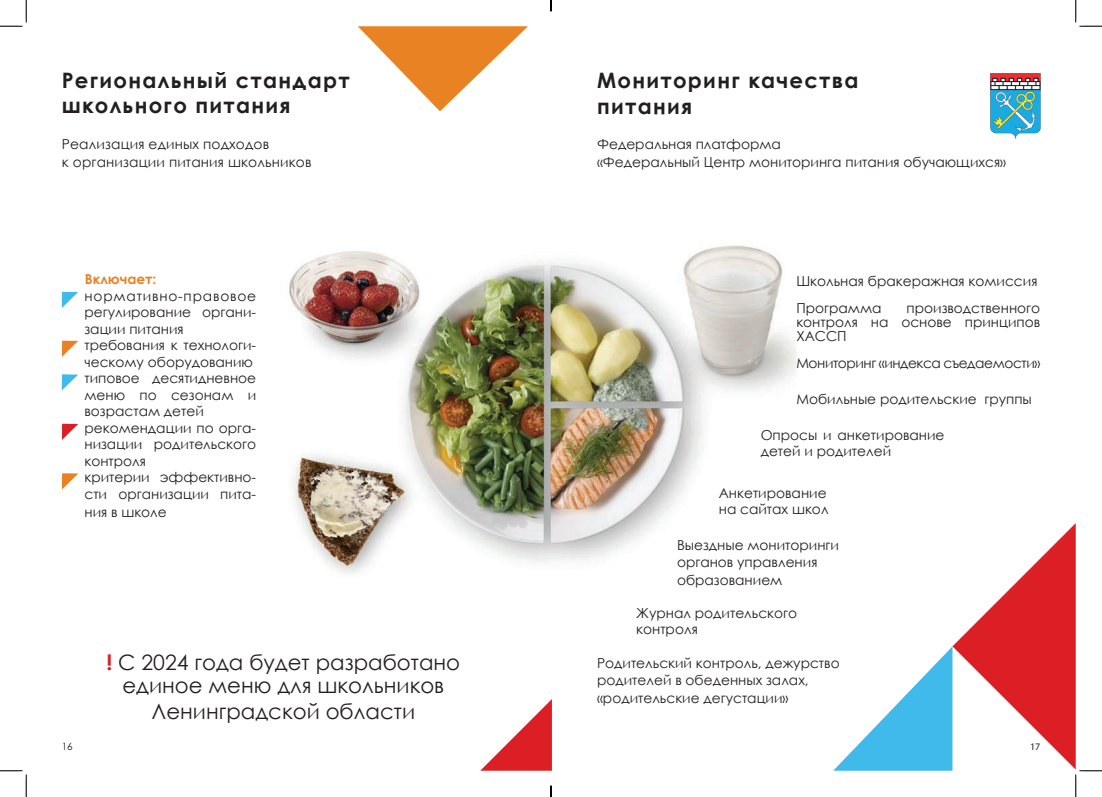
<style>
.page{position:relative;width:1102px;height:797px;background:#fff}
.page>*{position:absolute;margin:0;border:0;box-sizing:border-box;transform-origin:0 0}
.t1{font:21.25px/24.6px "Century Gothic";color:#231f20;text-align:center}
.t2{font:700 21.25px/25px "Century Gothic";letter-spacing:.06em;color:#231f20}
.t3{font:13.75px/16.5px "Century Gothic";color:#231f20}
.t4{font:13.75px "Century Gothic";letter-spacing:-.03em;color:#231f20}
.t5{font:700 13.75px "Century Gothic";color:#e98223}
.t6{font:10px "Century Gothic";color:#231f20}
.t7{font:10px "Myriad Pro";color:#231f20}
.s1{font-weight:700;color:#db1f25}
</style>
<div class="page">
<img style="left:990px;top:73px;width:50px;height:66px">
<img style="left:289px;top:245px;width:507px;height:330px">
<svg style="left:62px;top:424px;width:16px;height:16px"></svg>
<svg style="left:62px;top:374px;width:16px;height:16px"></svg>
<svg style="left:62px;top:473px;width:16px;height:16px"></svg>
<svg style="left:62px;top:292px;width:16px;height:16px"></svg>
<svg style="left:62px;top:341px;width:16px;height:16px"></svg>
<svg style="left:358px;top:26px;width:170px;height:85px"></svg>
<svg style="left:481px;top:699px;width:71px;height:71px"></svg>
<svg style="left:0;top:0;width:27px;height:27px"></svg>
<svg style="left:0;top:770px;width:27px;height:27px"></svg>
<svg style="left:1075px;top:0;width:26px;height:27px"></svg>
<svg style="left:833px;top:523px;width:268px;height:274px"></svg>
<svg style="left:550px;top:785px;width:1px;height:12px"></svg>
<h1 class="t2" style="left:62px;top:67px;width:289px">Региональный стандарт школьного питания</h1>
<p class="t3" style="left:62px;top:135px;width:251px;line-height:18px">Реализация единых подходов<br>к организации питания школьников</p>
<p class="t5" style="left:85px;top:268px;width:73px">Включает:</p>
<p class="t3" style="left:84px;top:287px;width:173px;text-align:justify;text-indent:-22px">• нормативно-правовое регулирование органи&shy;зации питания</p>
<p class="t3" style="left:62px;top:336px;width:196px;text-align:right">• требования к технологи&shy;ческому оборудованию</p>
<p class="t3" style="left:84px;top:369px;width:173px;text-align:justify;text-indent:-22px">• типовое десятидневное меню по сезонам и возрастам детей</p>
<p class="t3" style="left:84px;top:419px;width:173px;text-align:justify;text-indent:-22px">• рекомендации по орга&shy;низации родительского контроля</p>
<p class="t3" style="left:62px;top:468px;width:196px;text-align:right">• критерии эффективно&shy;сти организации пита-</p>
<p class="t3" style="left:84px;top:503px;width:84px">ния в школе</p>
<p class="t6" style="left:62px;top:739px;width:13px">16</p>
<h1 class="t1" style="left:106px;top:649px;width:355px"><span class="s1">!</span> С 2024 года будет разработано единое меню для школьников<br>Ленинградской области</h1>
<h1 class="t2" style="left:597px;top:67px;width:263px;line-height:25.5px">Мониторинг качества питания</h1>
<p class="t3" style="left:597px;top:135px;width:410px;line-height:18px">Федеральная платформа<br>«Федеральный Центр мониторинга питания обучающихся»</p>
<p class="t3" style="left:796px;top:266px;width:242px;line-height:27.5px">Школьная бракеражная комиссия<br>Программа</p>
<p class="t3" style="left:796px;top:301px;width:245px;line-height:13.8px;text-align:justify;text-indent:110px">производственного контроля на основе принципов ХАССП</p>
<p class="t4" style="left:796px;top:353px;width:245px">Мониторинг «индекса съедаемости»</p>
<p class="t3" style="left:796px;top:390px;width:237px">Мобильные родительские группы</p>
<p class="t3" style="left:760px;top:426px;width:185px">Опросы и анкетирование детей и родителей</p>
<p class="t3" style="left:718px;top:484px;width:111px">Анкетирование на сайтах школ</p>
<p class="t3" style="left:677px;top:537px;width:163px">Выездные мониторинги органов управления</p>
<p class="t3" style="left:677px;top:571px;width:107px">образованием</p>
<p class="t3" style="left:636px;top:604px;width:162px">Журнал родительского контроля</p>
<p class="t3" style="left:597px;top:655px;width:244px">Родительский контроль, дежурство родителей в обеденных залах,</p>
<p class="t3" style="left:597px;top:689px;width:193px">«родительские дегустации»</p>
<p class="t7" style="left:1029px;top:740px;width:12px">17</p>
</div>
